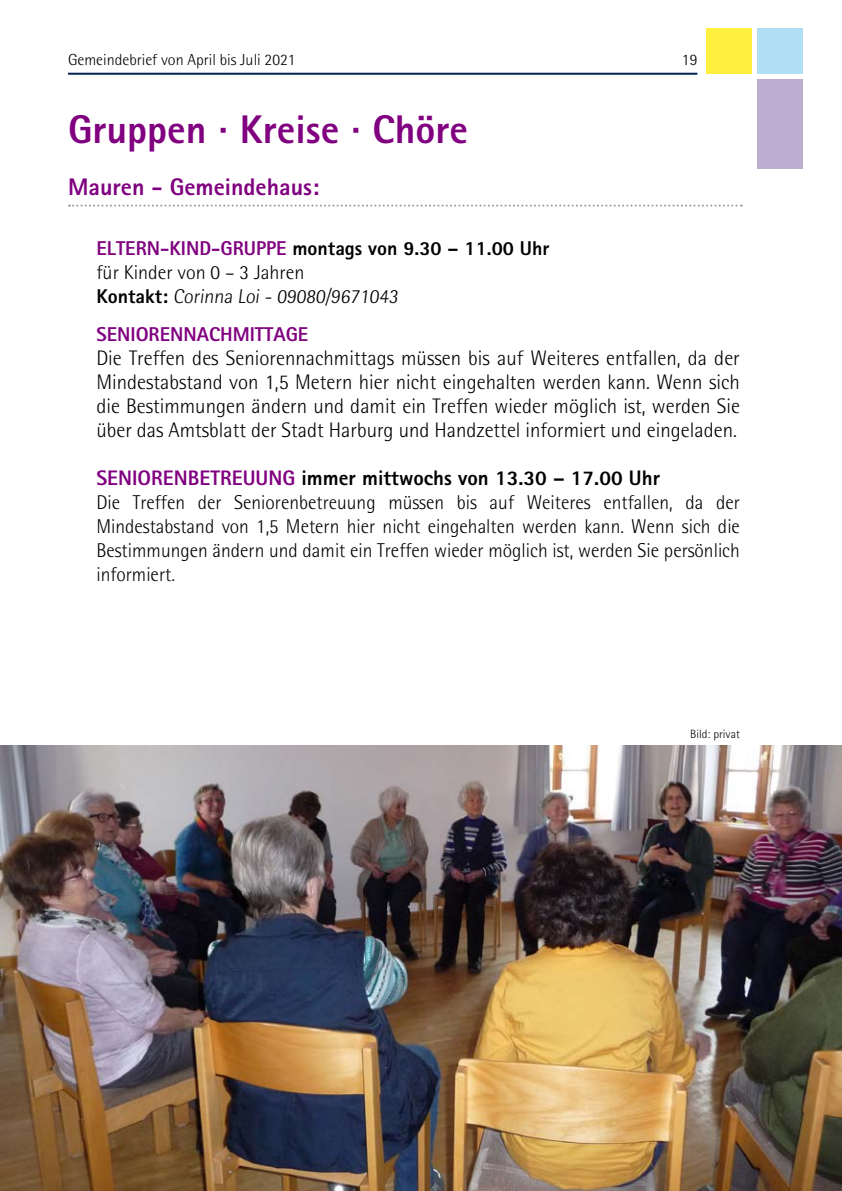
<style>
.page{position:relative;width:842px;height:1191px;background:#fff}
.page>*{position:absolute;margin:0;border:0;box-sizing:border-box;transform-origin:0 0}
.t1{font:800 40px "Rotis Sans Serif";color:#800080}
.t2{font:800 24px "Rotis Sans Serif";color:#800080}
.t3{font:300 21px/24px "Rotis Semi Sans";color:#000;text-align:justify}
.t4{font:800 21px "Rotis Sans Serif";color:#000}
.t5{font:300 20px/24px "Rotis Semi Sans";color:#000}
.t6{font:800 20px "Rotis Sans Serif";color:#000}
.t7{font:800 20px "Rotis Sans Serif";color:#800080}
.t8{font:300 16px "Rotis Semi Sans";color:#000}
.t9{font:300 12px "Rotis Semi Sans";color:#000}
.s1{color:#800080}
.s2{font-family:"Rotis Sans Serif";font-weight:800}
</style>
<div class="page">
<hr style="left:68px;top:73px;width:629px;height:2px;background:#002350">
<div style="left:706px;top:28px;width:45px;height:46px;background:#ffef3f"></div>
<div style="left:757px;top:28px;width:45px;height:46px;background:#b0dff5"></div>
<div style="left:757px;top:79px;width:45px;height:90px;background:#bcadd1"></div>
<svg style="left:69px;top:205px;width:673px;height:2px"></svg>
<img style="left:0;top:746px;width:842px;height:445px">
<p class="t8" style="left:68px;top:50px;width:229px">Gemeindebrief von April bis Juli 2021</p>
<p class="t8" style="left:682px;top:50px;width:17px">19</p>
<h1 class="t1" style="left:68px;top:104px;width:402px">Gruppen · Kreise · Chöre</h1>
<p class="t2" style="left:68px;top:171px;width:253px">Mauren - Gemeindehaus:</p>
<p class="t6" style="left:96px;top:235px;width:455px"><span class="s1">ELTERN-KIND-GRUPPE</span> montags von 9.30 – 11.00 Uhr</p>
<p class="t5" style="left:96px;top:260px;width:306px">für Kinder von 0 – 3 Jahren<br><span class="s2">Kontakt:</span> Corinna Loi - 09080/9671043</p>
<p class="t7" style="left:96px;top:321px;width:213px">SENIORENNACHMITTAGE</p>
<p class="t3" style="left:96px;top:345px;width:645px">Die Treffen des Seniorennachmittags müssen bis auf Weiteres entfallen, da der Mindestabstand von 1,5 Metern hier nicht eingehalten werden kann. Wenn sich die Bestimmungen ändern und damit ein Treffen wieder möglich ist, werden Sie über das Amtsblatt der Stadt Harburg und Handzettel informiert und eingeladen.</p>
<p class="t4" style="left:96px;top:464px;width:565px"><span class="s1">SENIORENBETREUUNG</span> immer mittwochs von 13.30 – 17.00 Uhr</p>
<p class="t5" style="left:96px;top:490px;width:645px;text-align:justify">Die Treffen der Seniorenbetreuung müssen bis auf Weiteres entfallen, da der Mindestabstand von 1,5 Metern hier nicht eingehalten werden kann. Wenn sich die Bestimmungen ändern und damit ein Treffen wieder möglich ist, werden Sie persönlich informiert.</p>
<p class="t9" style="left:690px;top:726px;width:51px">Bild: privat</p>
</div>
